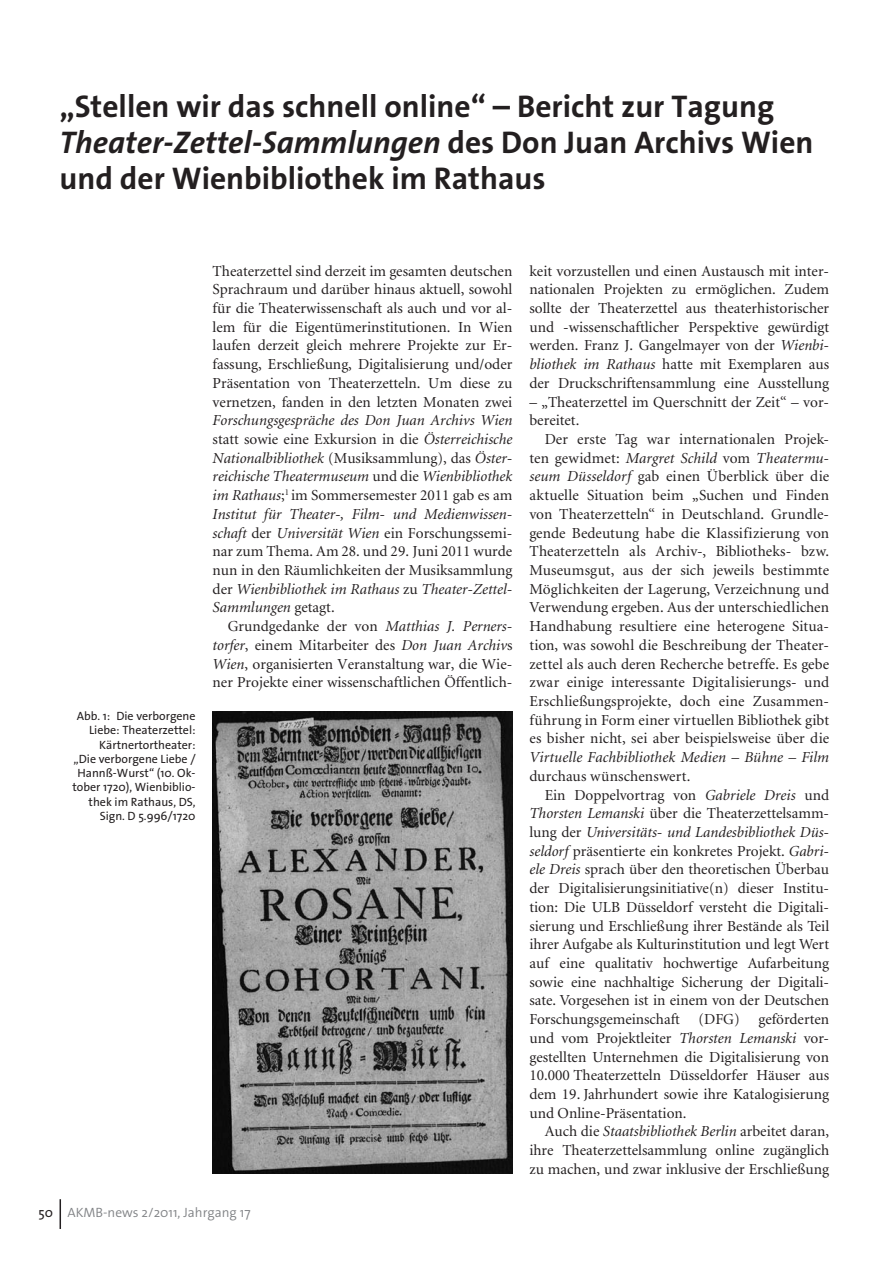
<style>
.page{position:relative;width:893px;height:1263px;background:#fff}
.page>*{position:absolute;margin:0;border:0;box-sizing:border-box;transform-origin:0 0}
.t1{font:700 31.5px/36px "The Sans B7";color:#231f20}
.t2{font:15.3px/18.8px "Minion";color:#231f20;text-align:justify}
.t3{font:italic 15.3px/18.8px "Minion";color:#231f20;text-align:justify}
.t4{font:300 13.5px "The Sans B4";color:#808285}
.t5{font:12px/14.2px "The Sans B5 Plain";color:#231f20;text-align:right}
.s1{font-style:italic}
.s2{font-family:"The Mix"}
.s3{font-style:normal}
.s4{font-family:"The Mix";font-weight:400;color:#231f20}
</style>
<div class="page">
<hr style="left:60px;top:1199px;width:1px;height:30px;background:#231f20">
<img style="left:213px;top:711px;width:299px;height:463px">
<h1 class="t1" style="left:60px;top:89px;width:755px">„Stellen wir das schnell online“ – Bericht zur Tagung<br><span class="s1">Theater-Zettel-Sammlungen</span> des Don Juan Archivs Wien und der Wienbibliothek im Rathaus</h1>
<p class="t5" style="left:72px;top:709px;width:125px">Abb. <span class="s2">1</span>: Die verborgene<br>Liebe: Theaterzettel:<br>Kärtnertortheater:<br>„Die verborgene Liebe /<br>Hannß-Wurst“ (<span class="s2">10</span>. Ok&shy;tober <span class="s2">1720</span>), Wienbiblio&shy;thek im Rathaus, DS,<br>Sign. D <span class="s2">5</span>.<span class="s2">996</span>/<span class="s2">1720</span></p>
<p class="t2" style="left:213px;top:262px;width:301px">Theaterzettel sind derzeit im gesamten deutschen Sprachraum und darüber hinaus aktuell, sowohl für die Theaterwissenschaft als auch und vor al&shy;lem für die Eigentümerinstitutionen. In Wien laufen derzeit gleich mehrere Projekte zur Er&shy;fassung, Erschließung, Digitalisierung und/oder Präsentation von Theaterzetteln. Um diese zu vernetzen, fanden in den letzten Monaten zwei</p>
<p class="t3" style="left:213px;top:412px;width:301px">Forschungsgespräche des Don Juan Archivs Wien <span class="s3">statt sowie eine Exkursion in die</span> Österreichische Nationalbibliothek <span class="s3">(Musiksammlung), das</span> Öster&shy;reichische Theatermuseum <span class="s3">und die</span> Wienbibliothek im Rathaus<span class="s3">;</span><sup>1</sup> <span class="s3">im Sommersemester 2011 gab es am </span>Institut für Theater-, Film- und Medienwissen&shy;schaft <span class="s3">der</span> Universität Wien <span class="s3">ein Forschungssemi&shy;nar zum Thema. Am 28. und 29. Juni 2011 wurde nun in den Räumlichkeiten der Musiksammlung der</span> Wienbibliothek im Rathaus <span class="s3">zu</span> Theater-Zettel-Sammlungen <span class="s3">getagt.</span></p>
<p class="t2" style="left:213px;top:617px;width:301px;text-indent:15px">Grundgedanke der von <span class="s1">Matthias J. Perners&shy;torfer</span>, einem Mitarbeiter des <span class="s1">Don Juan Archiv</span>s <span class="s1">Wien</span>, organisierten Veranstaltung war, die Wie&shy;ner Projekte einer wissenschaftlichen Öffentlich-</p>
<p class="t4" style="left:39px;top:1205px;width:213px"><span class="s4">50</span> AKMB-news <span class="s2">2/2011</span>, Jahrgang <span class="s2">17</span></p>
<p class="t2" style="left:529px;top:262px;width:301px">keit vorzustellen und einen Austausch mit inter&shy;nationalen Projekten zu ermöglichen. Zudem sollte der Theaterzettel aus theaterhistorischer und -wissenschaftlicher Perspektive gewürdigt werden. Franz J. Gangelmayer von der <span class="s1">Wienbi&shy;bliothek im Rathaus</span> hatte mit Exemplaren aus der Druckschriftensammlung eine Ausstellung</p>
<p class="t2" style="left:529px;top:393px;width:301px">– „Theaterzettel im Querschnitt der Zeit“ – vor&shy;bereitet.</p>
<p class="t2" style="left:529px;top:430px;width:301px;text-indent:15px">Der erste Tag war internationalen Projek&shy;ten gewidmet: <span class="s1">Margret Schild</span> vom <span class="s1">Theatermu&shy;seum Düsseldorf</span> gab einen Überblick über die aktuelle Situation beim „Suchen und Finden von Theaterzetteln“ in Deutschland. Grundle&shy;gende Bedeutung habe die Klassifizierung von Theaterzetteln als Archiv-, Bibliotheks- bzw.<br>Museumsgut, aus der sich jeweils bestimmte Möglichkeiten der Lagerung, Verzeichnung und Verwendung ergeben. Aus der unterschiedlichen Handhabung resultiere eine heterogene Situa&shy;tion, was sowohl die Beschreibung der Theater&shy;zettel als auch deren Recherche betreffe. Es gebe zwar einige interessante Digitalisierungs- und Erschließungsprojekte, doch eine Zusammen&shy;führung in Form einer virtuellen Bibliothek gibt es bisher nicht, sei aber beispielsweise über die</p>
<p class="t3" style="left:529px;top:748px;width:301px">Virtuelle Fachbibliothek Medien – Bühne – Film</p>
<p class="t2" style="left:529px;top:767px;width:163px">durchaus wünschenswert.</p>
<p class="t2" style="left:545px;top:786px;width:286px">Ein Doppelvortrag von <span class="s1">Gabriele Dreis</span> und</p>
<p class="t2" style="left:529px;top:805px;width:301px"><span class="s1">Thorsten Lemanski</span> über die Theaterzettelsamm-</p>
<p class="t3" style="left:529px;top:823px;width:301px"><span class="s3">lung der</span> Universitäts- und Landesbibliothek Düs-</p>
<p class="t2" style="left:529px;top:842px;width:301px"><span class="s1">seldorf</span> präsentierte ein konkretes Projekt. <span class="s1">Gabri-</span></p>
<p class="t2" style="left:529px;top:861px;width:301px"><span class="s1">ele Dreis</span> sprach über den theoretischen Überbau</p>
<p class="t2" style="left:529px;top:879px;width:299px">der Digitalisierungsinitiative(n) dieser Institu-</p>
<p class="t2" style="left:529px;top:898px;width:301px">tion: Die ULB Düsseldorf versteht die Digitali-</p>
<p class="t2" style="left:529px;top:917px;width:301px">sierung und Erschließung ihrer Bestände als Teil</p>
<p class="t2" style="left:529px;top:936px;width:301px">ihrer Aufgabe als Kulturinstitution und legt Wert</p>
<p class="t2" style="left:529px;top:954px;width:301px">auf eine qualitativ hochwertige Aufarbeitung</p>
<p class="t2" style="left:529px;top:973px;width:299px">sowie eine nachhaltige Sicherung der Digitali-</p>
<p class="t2" style="left:529px;top:992px;width:301px">sate. Vorgesehen ist in einem von der Deutschen</p>
<p class="t2" style="left:529px;top:1010px;width:301px">Forschungsgemeinschaft (DFG) geförderten</p>
<p class="t2" style="left:529px;top:1029px;width:301px">und vom Projektleiter <span class="s1">Thorsten Lemanski</span> vor-</p>
<p class="t2" style="left:529px;top:1048px;width:301px">gestellten Unternehmen die Digitalisierung von</p>
<p class="t2" style="left:529px;top:1067px;width:301px">10.000 Theaterzetteln Düsseldorfer Häuser aus</p>
<p class="t2" style="left:529px;top:1085px;width:301px">dem 19. Jahrhundert sowie ihre Katalogisierung</p>
<p class="t2" style="left:529px;top:1104px;width:159px">und Online-Präsentation.</p>
<p class="t3" style="left:545px;top:1123px;width:286px"><span class="s3">Auch die</span> Staatsbibliothek Berlin <span class="s3">arbeitet daran,</span></p>
<p class="t2" style="left:529px;top:1141px;width:301px">ihre Theaterzettelsammlung online zugänglich</p>
<p class="t2" style="left:529px;top:1160px;width:301px">zu machen, und zwar inklusive der Erschließung</p>
</div>
